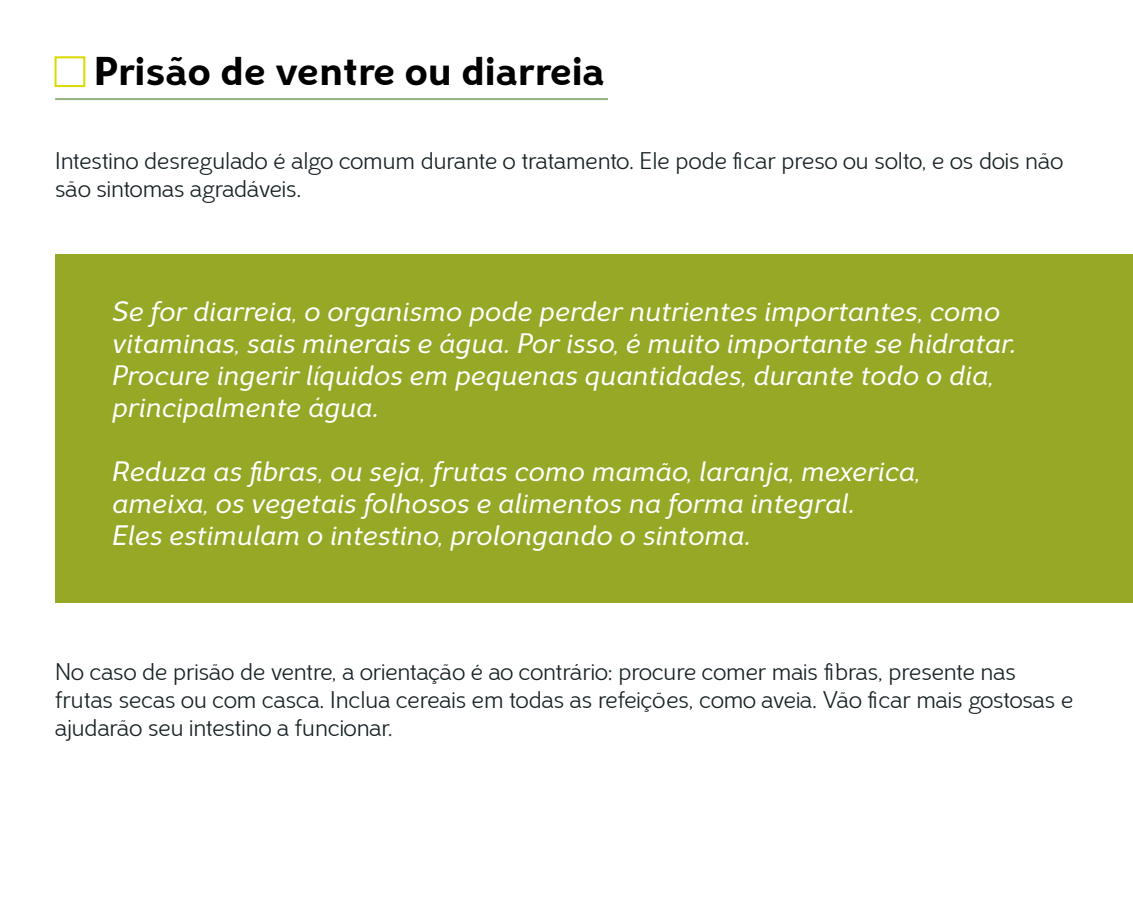
<style>
.page{position:relative;width:1133px;height:906px;background:#fff}
.page>*{position:absolute;margin:0;border:0;box-sizing:border-box;transform-origin:0 0}
.t1{font:40px "Carmen Forte";color:#000}
.t2{font:28px/32px "Carmen Regular Italica";color:#fff}
.t3{font:24px/28px "Carmen Leve";color:#182326}
</style>
<div class="page">
<div style="left:55px;top:255px;width:1078px;height:348px;background:#96a825"></div>
<hr style="left:55px;top:98px;width:553px;height:2px;background:#93b181">
<div style="left:55px;top:56px;width:30px;height:31px;border:2px solid #dada00"></div>
<h1 class="t1" style="left:94px;top:46px;width:513px">Prisão de ventre ou diarreia</h1>
<p class="t3" style="left:55px;top:147px;width:1010px">Intestino desregulado é algo comum durante o tratamento. Ele pode ficar preso ou solto, e os dois não são sintomas agradáveis.</p>
<p class="t2" style="left:112px;top:296px;width:906px">Se for diarreia, o organismo pode perder nutrientes importantes, como vitaminas, sais minerais e água. Por isso, é muito importante se hidratar.<br>Procure ingerir líquidos em pequenas quantidades, durante todo o dia, principalmente água.</p>
<p class="t2" style="left:112px;top:456px;width:810px">Reduza as fibras, ou seja, frutas como mamão, laranja, mexerica, ameixa, os vegetais folhosos e alimentos na forma integral.<br>Eles estimulam o intestino, prolongando o sintoma.</p>
<p class="t3" style="left:55px;top:658px;width:1019px">No caso de prisão de ventre, a orientação é ao contrário: procure comer mais fibras, presente nas frutas secas ou com casca. Inclua cereais em todas as refeições, como aveia. Vão ficar mais gostosas e ajudarão seu intestino a funcionar.</p>
</div>
